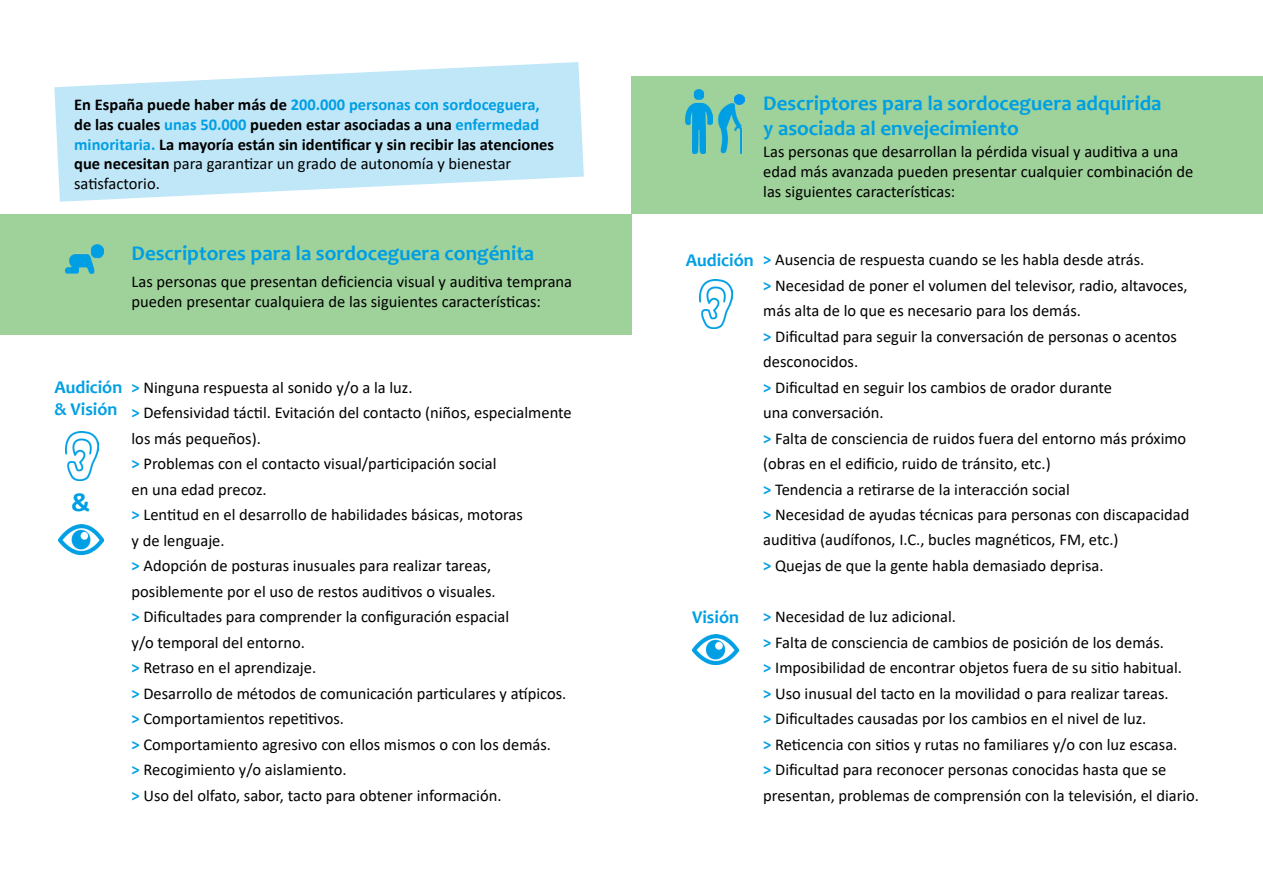
<style>
.page{position:relative;width:1263px;height:893px;background:#fff}
.page>*{position:absolute;margin:0;border:0;box-sizing:border-box;transform-origin:0 0}
.t1{font:700 27px "Calibri";color:#009fe3}
.t2{font:700 21px/25.2px "Candara";color:#009fe3}
.t3{font:700 18px/21.6px "Candara";color:#009fe3}
.t4{font:16.5px/25.5px "Calibri";color:#000}
.t5{font:700 16.5px/19.8px "Calibri";color:#000}
.s1{color:#009fe3}
.s2{font-weight:400}
.s3{font-weight:700;color:#009fe3}
</style>
<div class="page">
<svg style="left:54px;top:62px;width:530px;height:140px;fill:#c0e7f8"></svg>
<div style="left:631px;top:77px;width:632px;height:137px;background:#9fd29a"></div>
<div style="left:0;top:214px;width:631px;height:121px;background:#9fd29a"></div>
<img style="left:693px;top:635px;width:45px;height:29px">
<img style="left:699px;top:280px;width:34px;height:48px">
<img style="left:685px;top:89px;width:27px;height:64px">
<img style="left:719px;top:95px;width:25px;height:58px">
<img style="left:58px;top:525px;width:46px;height:29px">
<img style="left:65px;top:432px;width:33px;height:48px">
<img style="left:65px;top:245px;width:39px;height:28px">
<p class="t5" style="left:74px;top:94px;width:481px">En España puede haber más de <span class="s1">200.000 personas con sordoceguera, </span>de las cuales <span class="s1">unas 50.000</span> pueden estar asociadas a una <span class="s1">enfermedad minoritaria.</span> La mayoría están sin identificar y sin recibir las atenciones que necesitan <span class="s2">para garantizar un grado de autonomía y bienestar satisfactorio.</span></p>
<p class="t2" style="left:132px;top:240px;width:404px">Descriptores para la sordoceguera congénita</p>
<p class="t4" style="left:132px;top:271px;width:442px;line-height:19.8px">Las personas que presentan deficiencia visual y auditiva temprana pueden presentar cualquiera de las siguientes características:</p>
<p class="t3" style="left:54px;top:376px;width:69px">Audición &amp; Visión</p>
<h1 class="t1" style="left:71px;top:483px;width:21px">&amp;</h1>
<p class="t4" style="left:132px;top:374px;width:442px"><span class="s3">&gt;</span> Ninguna respuesta al sonido y/o a la luz.<br><span class="s3">&gt;</span> Defensividad táctil. Evitación del contacto (niños, especialmente los más pequeños).<br><span class="s3">&gt;</span> Problemas con el contacto visual/participación social<br>en una edad precoz.<br><span class="s3">&gt;</span> Lentitud en el desarrollo de habilidades básicas, motoras<br>y de lenguaje.<br><span class="s3">&gt;</span> Adopción de posturas inusuales para realizar tareas, posiblemente por el uso de restos auditivos o visuales.<br><span class="s3">&gt;</span> Dificultades para comprender la configuración espacial<br>y/o temporal del entorno.<br><span class="s3">&gt;</span> Retraso en el aprendizaje.<br><span class="s3">&gt;</span> Desarrollo de métodos de comunicación particulares y atípicos. <span class="s3">&gt;</span> Comportamientos repetitivos.<br><span class="s3">&gt;</span> Comportamiento agresivo con ellos mismos o con los demás.<br><span class="s3">&gt;</span> Recogimiento y/o aislamiento.<br><span class="s3">&gt;</span> Uso del olfato, sabor, tacto para obtener información.</p>
<p class="t2" style="left:763px;top:90px;width:400px">Descriptores para la sordoceguera adquirida y asociada al envejecimiento</p>
<p class="t4" style="left:763px;top:142px;width:432px;line-height:19.8px">Las personas que desarrollan la pérdida visual y auditiva a una edad más avanzada pueden presentar cualquier combinación de las siguientes características:</p>
<p class="t3" style="left:686px;top:249px;width:69px">Audición</p>
<p class="t4" style="left:763px;top:246px;width:428px"><span class="s3">&gt;</span> Ausencia de respuesta cuando se les habla desde atrás.<br><span class="s3">&gt;</span> Necesidad de poner el volumen del televisor, radio, altavoces, más alta de lo que es necesario para los demás.<br><span class="s3">&gt;</span> Dificultad para seguir la conversación de personas o acentos desconocidos.<br><span class="s3">&gt;</span> Dificultad en seguir los cambios de orador durante<br>una conversación.<br><span class="s3">&gt;</span> Falta de consciencia de ruidos fuera del entorno más próximo (obras en el edificio, ruido de tránsito, etc.)<br><span class="s3">&gt;</span> Tendencia a retirarse de la interacción social<br><span class="s3">&gt;</span> Necesidad de ayudas técnicas para personas con discapacidad auditiva (audífonos, I.C., bucles magnéticos, FM, etc.)<br><span class="s3">&gt;</span> Quejas de que la gente habla demasiado deprisa.</p>
<p class="t3" style="left:692px;top:606px;width:48px">Visión</p>
<p class="t4" style="left:763px;top:604px;width:437px"><span class="s3">&gt;</span> Necesidad de luz adicional.<br><span class="s3">&gt;</span> Falta de consciencia de cambios de posición de los demás.<br><span class="s3">&gt;</span> Imposibilidad de encontrar objetos fuera de su sitio habitual.<br><span class="s3">&gt;</span> Uso inusual del tacto en la movilidad o para realizar tareas.<br><span class="s3">&gt;</span> Dificultades causadas por los cambios en el nivel de luz.<br><span class="s3">&gt;</span> Reticencia con sitios y rutas no familiares y/o con luz escasa.<br><span class="s3">&gt;</span> Dificultad para reconocer personas conocidas hasta que se presentan, problemas de comprensión con la televisión, el diario.</p>
</div>
